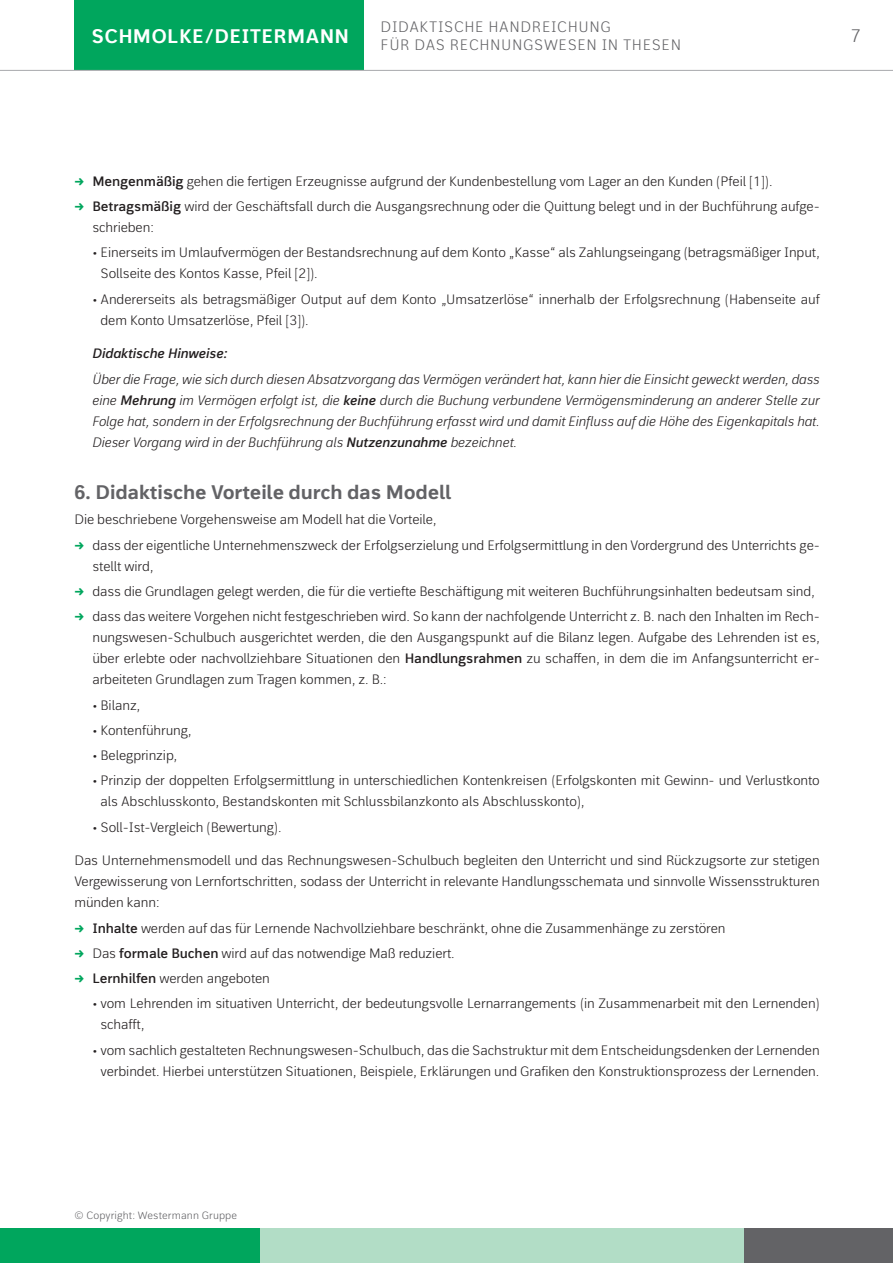
<style>
.page{position:relative;width:893px;height:1263px;background:#fff}
.page>*{position:absolute;margin:0;border:0;box-sizing:border-box;transform-origin:0 0}
.t1{font:700 19.5px "bs Thomas Sans 1";letter-spacing:-.01em;color:#636366}
.t2{font:700 19.5px "bs Thomas Sans 1";letter-spacing:.01em;color:#fff}
.t3{font:300 18px "bs Thomas Sans 1";color:#636366}
.t4{font:300 15px/18px "bs Thomas Sans 1";letter-spacing:.04em;color:#636366}
.t5{font:300 13.5px/21px "bs Thomas Sans 1";letter-spacing:-.01em;color:#231f20}
.t6{font:italic 300 13.5px/21px "bs Thomas Sans 1";letter-spacing:-.01em;color:#231f20;text-align:justify}
.t7{font:italic 600 13.5px "bs Thomas Sans 1";letter-spacing:-.01em;color:#231f20}
.t8{font:300 10.5px "bs Thomas Sans 1";letter-spacing:.01em;color:#636366}
.s1{font-weight:600}
</style>
<div class="page">
<div style="left:744px;top:1228px;width:149px;height:35px;background:#636366"></div>
<div style="left:74px;top:0;width:290px;height:70px;background:#00a65d"></div>
<hr style="left:0;top:70px;width:893px;height:1px;background:#a8a9ad">
<div style="left:259px;top:1228px;width:485px;height:35px;background:#b2ddc6"></div>
<div style="left:0;top:1228px;width:259px;height:35px;background:#00a65d"></div>
<p class="t4" style="left:381px;top:18px;width:302px">DIDAKTISCHE HANDREICHUNG<br>FÜR DAS RECHNUNGSWESEN IN THESEN</p>
<h1 class="t2" style="left:92px;top:23px;width:259px">SCHMOLKE/DEITERMANN</h1>
<h2 class="t3" style="left:851px;top:24px;width:11px">7</h2>
<p class="t5" style="left:92px;top:169px;width:729px;line-height:25.2px"><span class="s1">Mengenmäßig</span> gehen die fertigen Erzeugnisse aufgrund der Kundenbestellung vom Lager an den Kunden (Pfeil [1]).<br><span class="s1">Betragsmäßig</span> wird der Geschäftsfall durch die Ausgangsrechnung oder die Quittung belegt und in der Buchführung aufge-</p>
<p class="t5" style="left:92px;top:218px;width:63px">schrieben:</p>
<p class="t5" style="left:101px;top:243px;width:721px;text-indent:-8px">• Einerseits im Umlaufvermögen der Bestandsrechnung auf dem Konto „Kasse“ als Zahlungseingang (betragsmäßiger Input,<br>Sollseite des Kontos Kasse, Pfeil [2]).</p>
<p class="t5" style="left:101px;top:289px;width:721px;text-indent:-8px">• Andererseits als betragsmäßiger Output auf dem Konto „Umsatzerlöse“ innerhalb der Erfolgsrechnung (Habenseite auf dem Konto Umsatzerlöse, Pfeil [3]).</p>
<p class="t7" style="left:92px;top:345px;width:137px">Didaktische Hinweise:</p>
<p class="t6" style="left:92px;top:369px;width:729px">Über die Frage, wie sich durch diesen Absatzvorgang das Vermögen verändert hat, kann hier die Einsicht geweckt werden, dass eine <span class="s1">Mehrung</span> im Vermögen erfolgt ist, die <span class="s1">keine</span> durch die Buchung verbundene Vermögensminderung an anderer Stelle zur Folge hat, sondern in der Erfolgsrechnung der Buchführung erfasst wird und damit Einfluss auf die Höhe des Eigenkapitals hat.<br>Dieser Vorgang wird in der Buchführung als <span class="s1">Nutzenzunahme</span> bezeichnet.</p>
<h1 class="t1" style="left:74px;top:480px;width:378px">6. Didaktische Vorteile durch das Modell</h1>
<p class="t5" style="left:92px;top:508px;width:729px;line-height:25.2px;text-indent:-18px">Die beschriebene Vorgehensweise am Modell hat die Vorteile,<br>dass der eigentliche Unternehmenszweck der Erfolgserzielung und Erfolgsermittlung in den Vordergrund des Unterrichts ge-</p>
<p class="t5" style="left:92px;top:554px;width:729px;line-height:25.2px">stellt wird,<br>dass die Grundlagen gelegt werden, die für die vertiefte Beschäftigung mit weiteren Buchführungsinhalten bedeutsam sind, dass das weitere Vorgehen nicht festgeschrieben wird. So kann der nachfolgende Unterricht z. B. nach den Inhalten im Rech-</p>
<p class="t5" style="left:92px;top:628px;width:729px;text-align:justify">nungswesen-Schulbuch ausgerichtet werden, die den Ausgangspunkt auf die Bilanz legen. Aufgabe des Lehrenden ist es, über erlebte oder nachvollziehbare Situationen den <span class="s1">Handlungsrahmen</span> zu schaffen, in dem die im Anfangsunterricht er&shy;arbeiteten Grundlagen zum Tragen kommen, z. B.:</p>
<p class="t5" style="left:92px;top:695px;width:49px">• Bilanz,</p>
<p class="t5" style="left:92px;top:720px;width:101px">• Kontenführung,</p>
<p class="t5" style="left:92px;top:746px;width:86px">• Belegprinzip,</p>
<p class="t5" style="left:101px;top:771px;width:721px;text-indent:-8px">• Prinzip der doppelten Erfolgsermittlung in unterschiedlichen Kontenkreisen (Erfolgskonten mit Gewinn- und Verlustkonto als Abschlusskonto, Bestandskonten mit Schlussbilanzkonto als Abschlusskonto),</p>
<p class="t5" style="left:92px;top:817px;width:191px">• Soll-Ist-Vergleich (Bewertung).</p>
<p class="t5" style="left:74px;top:851px;width:747px;text-align:justify">Das Unternehmensmodell und das Rechnungswesen-Schulbuch begleiten den Unterricht und sind Rückzugsorte zur stetigen Vergewisserung von Lernfortschritten, sodass der Unterricht in relevante Handlungsschemata und sinnvolle Wissensstrukturen münden kann:</p>
<p class="t5" style="left:92px;top:916px;width:635px;line-height:25.2px"><span class="s1">Inhalte</span> werden auf das für Lernende Nachvollziehbare beschränkt, ohne die Zusammenhänge zu zerstören<br>Das <span class="s1">formale Buchen</span> wird auf das notwendige Maß reduziert.<br><span class="s1">Lernhilfen</span> werden angeboten</p>
<p class="t5" style="left:101px;top:994px;width:721px;text-indent:-8px">• vom Lehrenden im situativen Unterricht, der bedeutungsvolle Lernarrangements (in Zusammenarbeit mit den Lernenden) schafft,</p>
<p class="t5" style="left:92px;top:1040px;width:729px;text-align:center">• vom sachlich gestalteten Rechnungswesen-Schulbuch, das die Sachstruktur mit dem Entscheidungsdenken der Lernenden verbindet. Hierbei unterstützen Situationen, Beispiele, Erklärungen und Grafiken den Konstruktionsprozess der Lernenden.</p>
<p class="t8" style="left:74px;top:1208px;width:164px">© Copyright: Westermann Gruppe</p>
</div>
